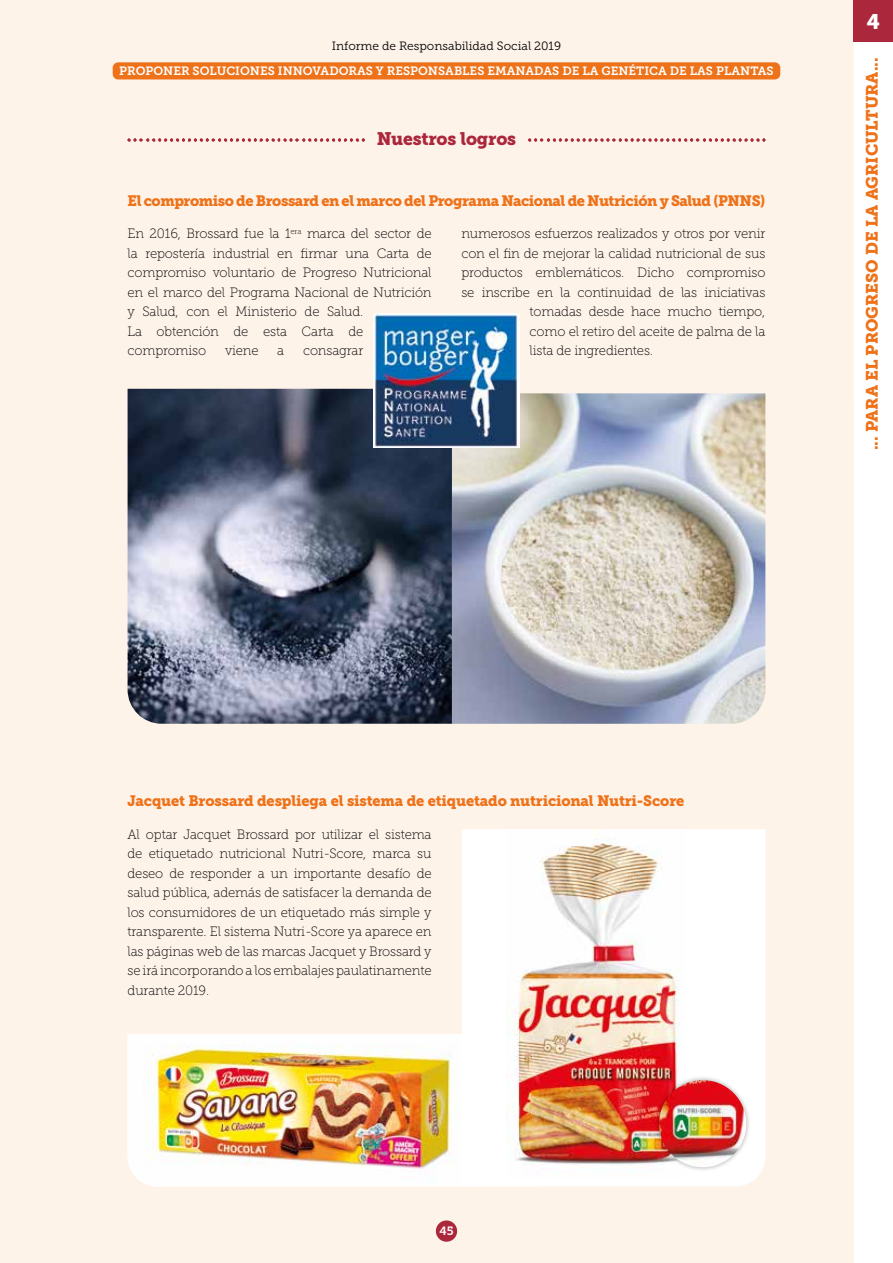
<style>
.page{position:relative;width:893px;height:1263px;background:#fff}
.page>*{position:absolute;margin:0;border:0;box-sizing:border-box;transform-origin:0 0}
.t1{font:21px "Museo Slab 900";color:#fff}
.t2{font:18px "Museo Slab 900";letter-spacing:-.01em;color:#ab273b}
.t3{font:16.5px "Museo Slab 900";color:#ee7219}
.t4{font:15px "Museo Slab 900";letter-spacing:-.03em;color:#ee7219}
.t5{font:15px "Museo Slab 900";letter-spacing:-.01em;color:#ee7219}
.t6{font:13.5px/19.5px "Museo Slab 100";letter-spacing:-.01em;color:#000}
.t7{font:12px "Museo Slab 700";color:#fff}
.t8{font:12px "Museo Slab 300";color:#000}
</style>
<div class="page">
<div style="left:0;top:0;width:854px;height:1263px;background:#fef3e9"></div>
<div style="left:436px;top:1220px;width:21px;height:22px;background:#ab273b;border-radius:50%"></div>
<div style="left:854px;top:0;width:39px;height:42px;background:#ab273b"></div>
<img style="left:128px;top:1034px;width:333px;height:152px">
<div style="left:461px;top:829px;width:304px;height:357px;background:#fff"></div>
<img style="left:507px;top:829px;width:178px;height:350px">
<img style="left:452px;top:393px;width:313px;height:331px">
<img style="left:128px;top:389px;width:324px;height:335px">
<img style="left:373px;top:313px;width:147px;height:134px">
<svg style="left:128px;top:138px;width:237px;height:4px"></svg>
<svg style="left:528px;top:138px;width:237px;height:4px"></svg>
<div style="left:654px;top:1075px;width:97px;height:97px;background:#000;opacity:.3"></div>
<img style="left:659px;top:1080px;width:87px;height:87px;border-radius:44px">
<div style="left:113px;top:62px;width:667px;height:17px;background:#ee7219;border-radius:6px"></div>
<p class="t8" style="left:332px;top:39px;width:231px">Informe de Responsabilidad Social 2019</p>
<p class="t7" style="left:119px;top:64px;width:656px">PROPONER SOLUCIONES INNOVADORAS Y RESPONSABLES EMANADAS DE LA GENÉTICA DE LAS PLANTAS</p>
<h2 class="t2" style="left:377px;top:129px;width:141px">Nuestros logros</h2>
<p class="t4" style="left:128px;top:192px;width:639px">El compromiso de Brossard en el marco del Programa Nacional de Nutrición y Salud (PNNS)</p>
<p class="t6" style="left:128px;top:224px;width:306px">En 2016, Brossard fue la 1<sup>era</sup> marca del sector de la repostería industrial en firmar una Carta de compromiso voluntario de Progreso Nutricional en el marco del Programa Nacional de Nutrición y Salud, con el Ministerio de Salud.<br>La obtención de esta Carta de compromiso</p>
<p class="t6" style="left:461px;top:224px;width:305px">numerosos esfuerzos realizados y otros por venir</p>
<p class="t6" style="left:461px;top:243px;width:306px">con el fin de mejorar la calidad nutricional de sus</p>
<p class="t6" style="left:461px;top:263px;width:306px">productos emblemáticos. Dicho compromiso</p>
<p class="t6" style="left:461px;top:282px;width:306px">se inscribe en la continuidad de las iniciativas</p>
<p class="t6" style="left:530px;top:302px;width:237px">tomadas desde hace mucho tiempo,</p>
<p class="t6" style="left:530px;top:321px;width:237px">como el retiro del aceite de palma de la</p>
<p class="t6" style="left:530px;top:341px;width:125px">lista de ingredientes.</p>
<p class="t6" style="left:225px;top:341px;width:35px">viene</p>
<p class="t6" style="left:277px;top:341px;width:8px">a</p>
<p class="t6" style="left:303px;top:341px;width:62px">consagrar</p>
<h1 class="t1" style="left:867px;top:9px;width:15px">4</h1>
<p class="t3" style="left:862px;top:450px;width:394px;rotate:-90deg">... PARA EL PROGRESO DE LA AGRICULTURA...</p>
<p class="t5" style="left:128px;top:792px;width:558px">Jacquet Brossard despliega el sistema de etiquetado nutricional Nutri-Score</p>
<p class="t6" style="left:128px;top:824px;width:306px;text-align:justify">Al optar Jacquet Brossard por utilizar el sistema de etiquetado nutricional Nutri-Score, marca su deseo de responder a un importante desafío de salud pública, además de satisfacer la demanda de los consumidores de un etiquetado más simple y transparente. El sistema Nutri-Score ya aparece en las páginas web de las marcas Jacquet y Brossard y se irá incorporando a los embalajes paulatinamente durante 2019.</p>
<p class="t7" style="left:439px;top:1224px;width:16px">45</p>
</div>
